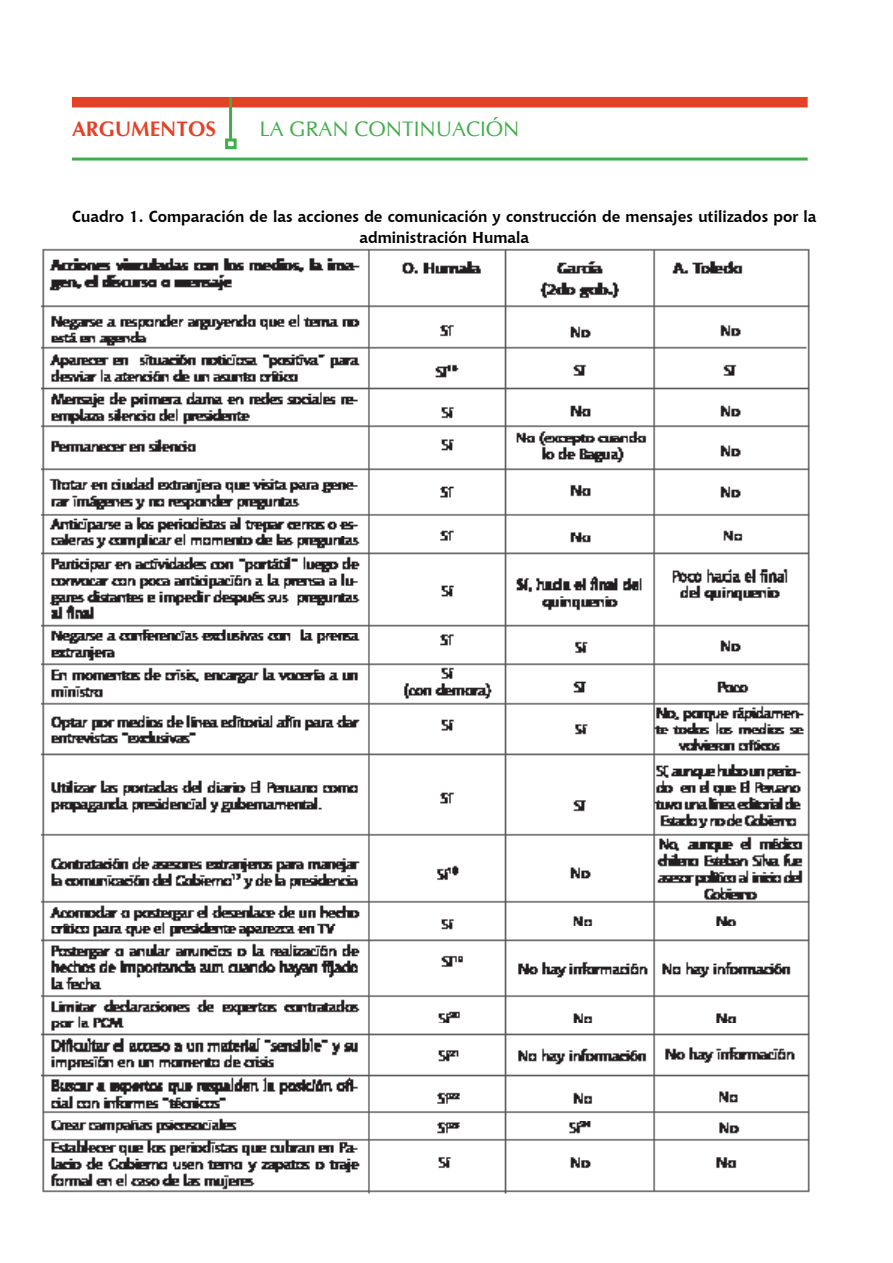
<style>
.page{position:relative;width:893px;height:1263px;background:#fff}
.page>*{position:absolute;margin:0;border:0;box-sizing:border-box;transform-origin:0 0}
.t1{font:21px "CG Omega";color:#41ad49}
.t2{font:700 21px "CG Omega";color:#e44126}
.t3{font:700 15.75px/21px "Chianti BT";color:#000;text-align:center}
</style>
<div class="page">
<div style="left:72px;top:97px;width:736px;height:10px;background:#e44126"></div>
<hr style="left:229px;top:97px;width:3px;height:42px;background:#41ad49">
<div style="left:225px;top:138px;width:12px;height:11px;border:3px solid #41ad49"></div>
<hr style="left:72px;top:158px;width:736px;height:3px;background:#41ad49">
<img style="left:42px;top:248px;width:768px;height:946px">
<h1 class="t2" style="left:72px;top:116px;width:146px">ARGUMENTOS</h1>
<h1 class="t1" style="left:259px;top:116px;width:262px">LA GRAN CONTINUACIÓN</h1>
<p class="t3" style="left:72px;top:205px;width:746px">Cuadro 1. Comparación de las acciones de comunicación y construcción de mensajes utilizados por la administración Humala</p>
</div>
